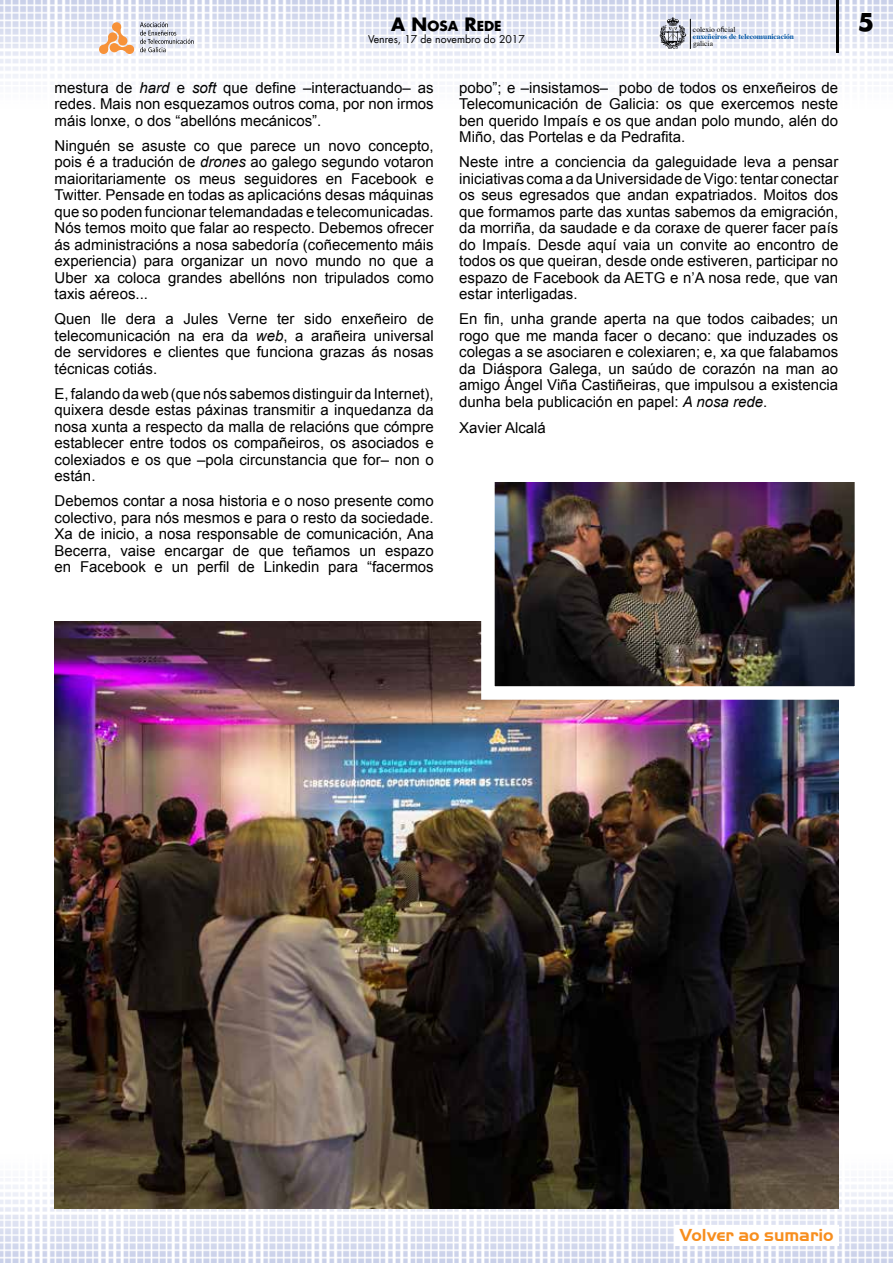
<style>
.page{position:relative;width:893px;height:1263px;background:#fff}
.page>*{position:absolute;margin:0;border:0;box-sizing:border-box;transform-origin:0 0}
.t1{font:700 24px "Futura LT";color:#000}
.t2{font:700 18px "Handel Got D";color:#f78e1e}
.t3{font:15px/16.5px "Arial";color:#000;text-align:justify}
.t4{font:700 13.5px "Futura LT";color:#000}
.t5{font:10.5px "Futura LT";color:#000}
.t6{font:700 7.5px/7.1px "Times";color:#0054a4}
.t7{font:7.5px "Times";color:#000}
.s1{font-size:18px}
.s2{font-weight:400;color:#000}
.s3{font-family:"Myriad Pro";font-weight:400;color:#000}
.s4{font-style:italic}
</style>
<div class="page">
<img style="left:0;top:0;width:893px;height:78px">
<img style="left:0;top:1141px;width:893px;height:122px">
<svg style="left:99px;top:22px;width:95px;height:32px"></svg>
<hr style="left:690px;top:19px;width:1px;height:30px;background:#000">
<svg style="left:660px;top:17px;width:26px;height:32px"></svg>
<hr style="left:836px;top:0;width:3px;height:52px;background:#000">
<img style="left:55px;top:621px;width:783px;height:588px">
<img style="left:496px;top:483px;width:357px;height:202px">
<div style="left:481px;top:468px;width:387px;height:232px;border:14px solid #fff"></div>
<div style="left:675px;top:1225px;width:163px;height:20px;background:#fff"></div>
<p class="t4" style="left:391px;top:17px;width:112px"><span class="s1">A N</span>OSA <span class="s1">R</span>EDE</p>
<p class="t5" style="left:368px;top:33px;width:158px">Venres, 17 de novembro do 2017</p>
<p class="t6" style="left:693px;top:26px;width:103px"><span class="s2">colexio o</span><span class="s3">fi</span><span class="s2">cial<br></span>enxeñeiros de telecomunicación</p>
<p class="t7" style="left:693px;top:38px;width:22px">galicia</p>
<p class="t3" style="left:55px;top:79px;width:381px">mestura de <span class="s4">hard</span> e <span class="s4">soft</span> que define –interactuando– as redes. Mais non esquezamos outros coma, por non irmos máis lonxe, o dos “abellóns mecánicos”.</p>
<p class="t3" style="left:55px;top:137px;width:381px">Ninguén se asuste co que parece un novo concepto, pois é a tradución de <span class="s4">drones</span> ao galego segundo votaron maioritariamente os meus seguidores en Facebook e Twitter. Pensade en todas as aplicacións desas máquinas que so poden funcionar telemandadas e telecomunicadas.<br>Nós temos moito que falar ao respecto. Debemos ofrecer ás administracións a nosa sabedoría (coñecemento máis experiencia) para organizar un novo mundo no que a Uber xa coloca grandes abellóns non tripulados como taxis aéreos...</p>
<p class="t3" style="left:55px;top:311px;width:381px">Quen lle dera a Jules Verne ter sido enxeñeiro de telecomunicación na era da <span class="s4">web</span>, a arañeira universal de servidores e clientes que funciona grazas ás nosas técnicas cotiás.</p>
<p class="t3" style="left:55px;top:385px;width:381px">E, falando da web (que nós sabemos distinguir da Internet), quixera desde estas páxinas transmitir a inquedanza da nosa xunta a respecto da malla de relacións que cómpre establecer entre todos os compañeiros, os asociados e colexiados e os que –pola circunstancia que for– non o están.</p>
<p class="t3" style="left:55px;top:493px;width:381px">Debemos contar a nosa historia e o noso presente como colectivo, para nós mesmos e para o resto da sociedade.<br>Xa de inicio, a nosa responsable de comunicación, Ana Becerra, vaise encargar de que teñamos un espazo en Facebook e un perfil de Linkedin para “facermos</p>
<p class="t3" style="left:459px;top:79px;width:381px">pobo”; e –insistamos– pobo de todos os enxeñeiros de Telecomunicación de Galicia: os que exercemos neste ben querido Impaís e os que andan polo mundo, alén do Miño, das Portelas e da Pedrafita.</p>
<p class="t3" style="left:459px;top:154px;width:381px">Neste intre a conciencia da galeguidade leva a pensar iniciativas coma a da Universidade de Vigo: tentar conectar os seus egresados que andan expatriados. Moitos dos que formamos parte das xuntas sabemos da emigración, da morriña, da saudade e da coraxe de querer facer país do Impaís. Desde aquí vaia un convite ao encontro de todos os que queiran, desde onde estiveren, participar no espazo de Facebook da AETG e n’A nosa rede, que van estar interligadas.</p>
<p class="t3" style="left:459px;top:311px;width:381px">En fin, unha grande aperta na que todos caibades; un rogo que me manda facer o decano: que induzades os colegas a se asociaren e colexiaren; e, xa que falabamos da Diáspora Galega, un saúdo de corazón na man ao amigo Ángel Viña Castiñeiras, que impulsou a existencia dunha bela publicación en papel: <span class="s4">A nosa rede</span>.</p>
<p class="t3" style="left:459px;top:420px;width:88px">Xavier Alcalá</p>
<h1 class="t1" style="left:858px;top:6px;width:18px">5</h1>
<p class="t2" style="left:680px;top:1225px;width:155px">Volver ao sumario</p>
</div>
